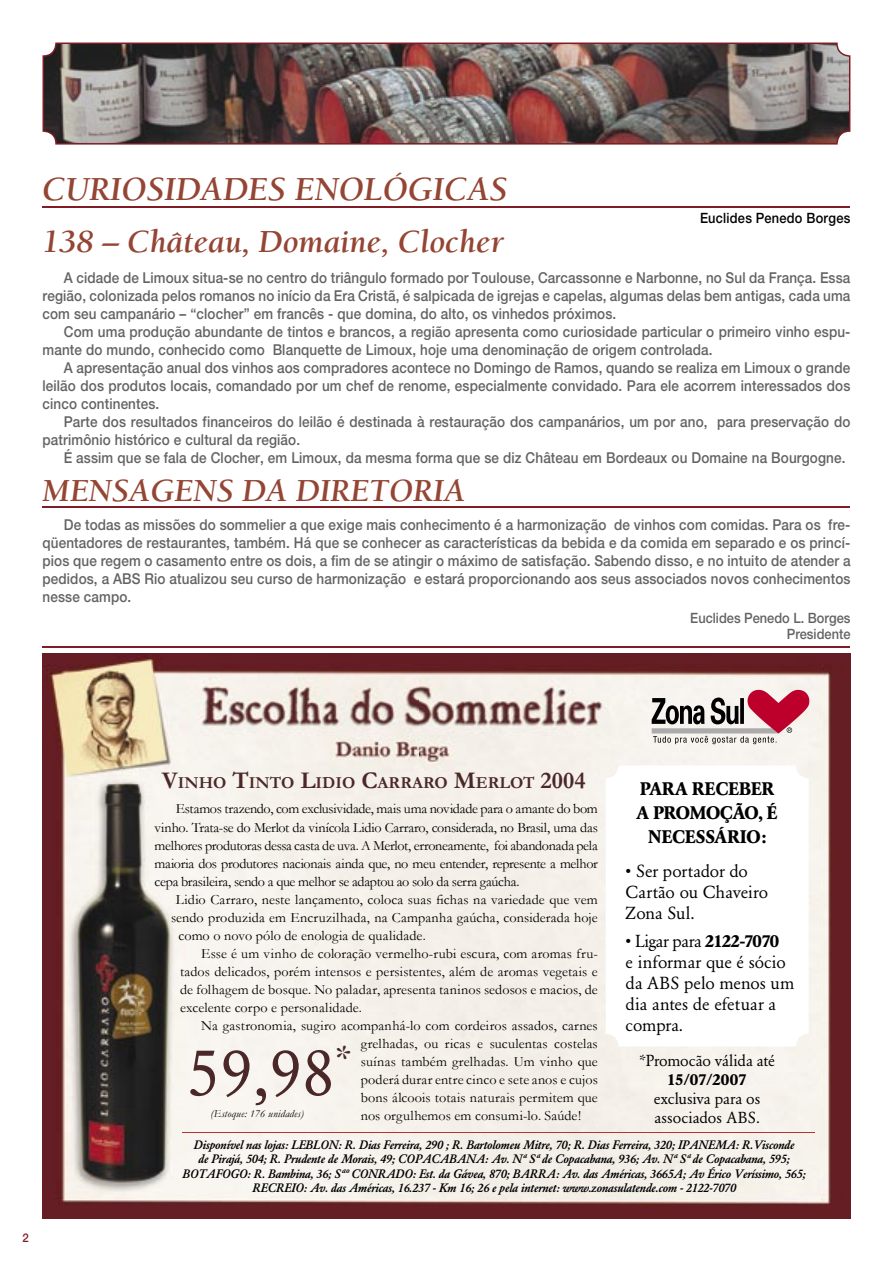
<style>
.page{position:relative;width:893px;height:1263px;background:#fff}
.page>*{position:absolute;margin:0;border:0;box-sizing:border-box;transform-origin:0 0}
.t1{font:65.55px "Garamond BE";color:#4b2828}
.t2{font:italic 700 34.5px "Berkeley";color:#944534}
.t3{font:italic 700 33px "Berkeley";color:#944534}
.t4{font:700 18px/24px "Garamond BE";letter-spacing:-.005em;color:#000;text-align:center}
.t5{font:17.25px/21.1px "Garamond BE";color:#000}
.t6{font:700 16.8px "Garamond";color:#4b2828}
.t7{font:15.75px/18.9px "Garamond BE";letter-spacing:-.005em;color:#000}
.t8{font:700 15.75px "Garamond BE";letter-spacing:-.03em;color:#000}
.t9{font:500 15px/18px "Helvetica Neue";letter-spacing:.01em;color:#636363;text-align:justify;scale:.9 1}
.t10{font:500 14.25px/16.5px "Helvetica Neue";color:#636363;text-align:right;scale:.9 1}
.t11{font:500 14.25px "Helvetica Neue";letter-spacing:.02em;color:#000;scale:.9 1}
.t12{font:14.1px/18px "Garamond";letter-spacing:.01em;color:#000;text-align:justify}
.t13{font:italic 500 12.15px/14.2px "Garamond BE";letter-spacing:-.02em;color:#000;text-align:center}
.t14{font:500 12px "Helvetica Neue";color:#801c26;scale:.95 1}
.t15{font:italic 10.8px "Garamond";letter-spacing:.015em;color:#000}
.s1{font-size:24px}
.s2{font-weight:700}
</style>
<div class="page">
<hr style="left:43px;top:206px;width:807px;height:1px;background:#801c26">
<img style="left:43px;top:43px;width:807px;height:102px">
<hr style="left:43px;top:646px;width:807px;height:1px;background:#801c26">
<hr style="left:43px;top:506px;width:807px;height:1px;background:#801c26">
<img style="left:43px;top:653px;width:807px;height:566px">
<svg style="left:652px;top:690px;width:157px;height:54px"></svg>
<div style="left:606px;top:765px;width:203px;height:281px;background:#fff;border-radius:13px"></div>
<hr style="left:182px;top:1132px;width:632px;height:1px;background:#b8332c">
<h2 class="t2" style="left:43px;top:171px;width:467px">CURIOSIDADES ENOLÓGICAS</h2>
<p class="t11" style="left:700px;top:209px;width:169px">Euclides Penedo Borges</p>
<h3 class="t3" style="left:43px;top:224px;width:463px">138 – Château, Domaine, Clocher</h3>
<p class="t9" style="left:43px;top:269px;width:899px;text-indent:21px">A cidade de Limoux situa-se no centro do triângulo formado por Toulouse, Carcassonne e Narbonne, no Sul da França. Essa região, colonizada pelos romanos no início da Era Cristã, é salpicada de igrejas e capelas, algumas delas bem antigas, cada uma com seu campanário – “clocher” em francês - que domina, do alto, os vinhedos próximos.</p>
<p class="t9" style="left:43px;top:323px;width:899px;text-indent:21px">Com uma produção abundante de tintos e brancos, a região apresenta como curiosidade particular o primeiro vinho espu&shy;mante do mundo, conhecido como Blanquette de Limoux, hoje uma denominação de origem controlada.</p>
<p class="t9" style="left:43px;top:359px;width:899px;text-indent:21px">A apresentação anual dos vinhos aos compradores acontece no Domingo de Ramos, quando se realiza em Limoux o grande leilão dos produtos locais, comandado por um chef de renome, especialmente convidado. Para ele acorrem interessados dos cinco continentes.</p>
<p class="t9" style="left:43px;top:413px;width:899px;text-indent:21px">Parte dos resultados financeiros do leilão é destinada à restauração dos campanários, um por ano, para preservação do patrimônio histórico e cultural da região.</p>
<p class="t9" style="left:64px;top:449px;width:870px">É assim que se fala de Clocher, em Limoux, da mesma forma que se diz Château em Bordeaux ou Domaine na Bourgogne.</p>
<h3 class="t3" style="left:43px;top:473px;width:424px">MENSAGENS DA DIRETORIA</h3>
<p class="t9" style="left:43px;top:515px;width:899px;text-indent:21px">De todas as missões do sommelier a que exige mais conhecimento é a harmonização de vinhos com comidas. Para os fre&shy;qüentadores de restaurantes, também. Há que se conhecer as características da bebida e da comida em separado e os princí&shy;pios que regem o casamento entre os dois, a fim de se atingir o máximo de satisfação. Sabendo disso, e no intuito de atender a pedidos, a ABS Rio atualizou seu curso de harmonização e estará proporcionando aos seus associados novos conhecimentos nesse campo.</p>
<p class="t10" style="left:690px;top:609px;width:179px">Euclides Penedo L. Borges<br>Presidente</p>
<p class="t14" style="left:23px;top:1230px;width:8px">2</p>
<p class="t6" style="left:162px;top:773px;width:425px"><span class="s1">V</span>INHO <span class="s1">T</span>INTO <span class="s1">L</span>IDIO <span class="s1">C</span>ARRARO <span class="s1">M</span>ERLOT <span class="s1">2004</span></p>
<p class="t12" style="left:154px;top:800px;width:445px;text-indent:21px">Estamos trazendo, com exclusividade, mais uma novidade para o amante do bom vinho. Trata-se do Merlot da vinícola Lidio Carraro, considerada, no Brasil, uma das melhores produtoras dessa casta de uva. A Merlot, erroneamente, foi abandonada pela maioria dos produtores nacionais ainda que, no meu entender, represente a melhor cepa brasileira, sendo a que melhor se adaptou ao solo da serra gaúcha.</p>
<p class="t12" style="left:176px;top:890px;width:424px">Lidio Carraro, neste lançamento, coloca suas fichas na variedade que vem</p>
<p class="t12" style="left:171px;top:908px;width:428px">sendo produzida em Encruzilhada, na Campanha gaúcha, considerada hoje</p>
<p class="t12" style="left:178px;top:926px;width:249px">como o novo pólo de enologia de qualidade.</p>
<p class="t12" style="left:201px;top:944px;width:398px">Esse é um vinho de coloração vermelho-rubi escura, com aromas fru-</p>
<p class="t12" style="left:180px;top:962px;width:419px">tados delicados, porém intensos e persistentes, além de aromas vegetais e</p>
<p class="t12" style="left:180px;top:980px;width:419px">de folhagem de bosque. No paladar, apresenta taninos sedosos e macios, de</p>
<p class="t12" style="left:180px;top:998px;width:184px">excelente corpo e personalidade.</p>
<p class="t12" style="left:201px;top:1016px;width:398px">Na gastronomia, sugiro acompanhá-lo com cordeiros assados, carnes</p>
<p class="t12" style="left:361px;top:1034px;width:238px">grelhadas, ou ricas e suculentas costelas</p>
<p class="t12" style="left:361px;top:1052px;width:239px">suínas também grelhadas. Um vinho que</p>
<p class="t12" style="left:361px;top:1070px;width:239px">poderá durar entre cinco e sete anos e cujos</p>
<p class="t12" style="left:361px;top:1088px;width:239px">bons álcoois totais naturais permitem que</p>
<p class="t12" style="left:361px;top:1106px;width:222px">nos orgulhemos em consumi-lo. Saúde!</p>
<h1 class="t1" style="left:187px;top:1034px;width:167px">59,98<sup>*</sup></h1>
<p class="t15" style="left:211px;top:1107px;width:95px">(Estoque: 176 unidades)</p>
<p class="t4" style="left:636px;top:777px;width:143px">PARA RECEBER<br>A PROMOÇÃO, É<br>NECESSÁRIO:</p>
<p class="t5" style="left:626px;top:861px;width:144px">• Ser portador do<br>Cartão ou Chaveiro<br>Zona Sul.</p>
<p class="t5" style="left:626px;top:930px;width:170px">• Ligar para <span class="s2">2122-7070<br></span>e informar que é sócio da ABS pelo menos um dia antes de efetuar a compra.</p>
<p class="t7" style="left:639px;top:1051px;width:137px">*Promocão válida até</p>
<p class="t8" style="left:667px;top:1070px;width:81px">15/07/2007</p>
<p class="t7" style="left:654px;top:1089px;width:108px">exclusiva para os associados ABS.</p>
<p class="t13" style="left:182px;top:1138px;width:625px">Disponível nas lojas: LEBLON: R. Dias Ferreira, 290 ; R. Bartolomeu Mitre, 70; R. Dias Ferreira, 320; IPANEMA: R.Visconde<br>de Pirajá, 504; R. Prudente de Morais, 49; COPACABANA: Av. Nª Sª de Copacabana, 936; Av. Nª Sª de Copacabana, 595; BOTAFOGO: R. Bambina, 36; Sªº CONRADO: Est. da Gávea, 870; BARRA: Av. das Américas, 3665A; Av Érico Veríssimo, 565; RECREIO: Av. das Américas, 16.237 - Km 16; 26 e pela internet: www.zonasulatende.com - 2122-7070</p>
</div>
